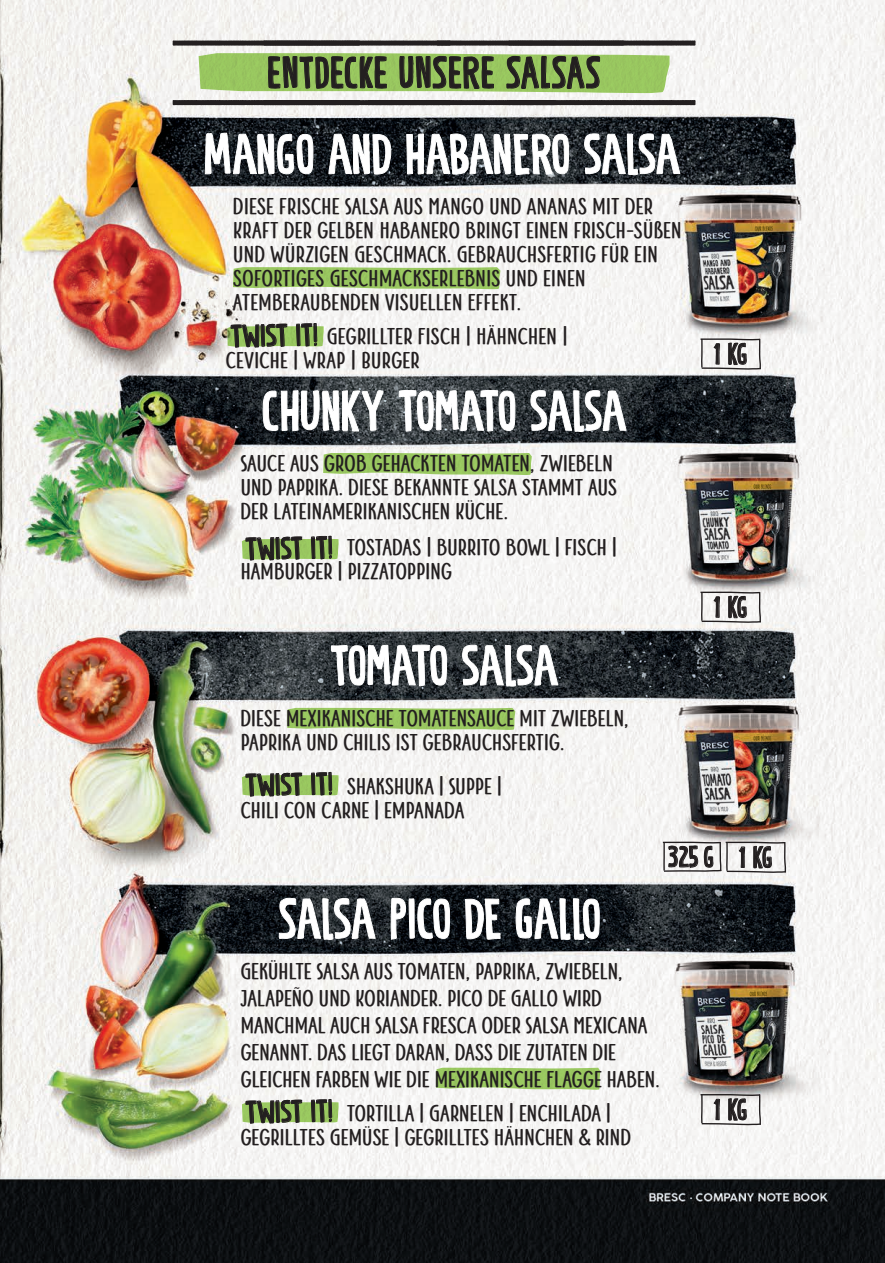
<style>
.page{position:relative;width:885px;height:1263px;background:#fff}
.page>*{position:absolute;margin:0;border:0;box-sizing:border-box;transform-origin:0 0}
.t1{font:57px "Power Breakfast";letter-spacing:-.025em;color:#fff}
.t2{font:45px "Power Breakfast";letter-spacing:.01em;color:#231f20}
.t3{font:31.35px "Power Breakfast";color:#231f20;scale:1.1 1}
.t4{font:30.3px "Power Breakfast";letter-spacing:-.06em;color:#231f20}
.t5{font:700 22.5px/24px "Photo Wall Sans";letter-spacing:-.01em;color:#231f20}
</style>
<div class="page">
<img style="left:0;top:0;width:884px;height:1263px">
<img style="left:661px;top:840px;width:126px;height:190px">
<img style="left:699px;top:590px;width:63px;height:190px">
<svg style="left:699px;top:1093px;width:63px;height:170px"></svg>
<img style="left:302px;top:708px;width:213px;height:22px">
<img style="left:436px;top:1068px;width:164px;height:22px">
<img style="left:242px;top:775px;width:96px;height:21px">
<img style="left:242px;top:1102px;width:3px;height:21px">
<svg style="left:331px;top:645px;width:116px;height:44px;background:#4f5357"></svg>
<svg style="left:462px;top:611px;width:96px;height:116px"></svg>
<svg style="left:390px;top:898px;width:60px;height:52px;background:#34383d"></svg>
<svg style="left:465px;top:892px;width:35px;height:48px;background:#363a3e"></svg>
<svg style="left:515px;top:898px;width:84px;height:82px"></svg>
<svg style="left:245px;top:650px;width:57px;height:147px"></svg>
<svg style="left:311px;top:772px;width:21px;height:23px"></svg>
<svg style="left:245px;top:865px;width:130px;height:259px"></svg>
<svg style="left:172px;top:23px;width:590px;height:537px"></svg>
<h2 class="t2" style="left:267px;top:47px;width:335px">ENTDECKE UNSERE SALSAS</h2>
<h1 class="t1" style="left:203px;top:121px;width:479px">MANGO AND HABANERO SALSA</h1>
<p class="t5" style="left:233px;top:193px;width:450px">DIESE FRISCHE SALSA AUS MANGO UND ANANAS MIT DER KRAFT DER GELBEN HABANERO BRINGT EINEN FRISCH-SÜßEN UND WÜRZIGEN GESCHMACK. GEBRAUCHSFERTIG FÜR EIN SOFORTIGES GESCHMACKSERLEBNIS UND EINEN ATEMBERAUBENDEN VISUELLEN EFFEKT.</p>
<p class="t5" style="left:225px;top:324px;width:343px;text-indent:101px">GEGRILLTER FISCH | HÄHNCHEN |<br>CEVICHE | WRAP | BURGER</p>
<h3 class="t3" style="left:230px;top:318px;width:91px;rotate:-1deg">TWIST IT!</h3>
<h1 class="t1" style="left:261px;top:378px;width:368px">CHUNKY TOMATO SALSA</h1>
<p class="t5" style="left:240px;top:451px;width:378px">SAUCE AUS GROB GEHACKTEN TOMATEN, ZWIEBELN<br>UND PAPRIKA. DIESE BEKANNTE SALSA STAMMT AUS<br>DER LATEINAMERIKANISCHEN KÜCHE.</p>
<h3 class="t3" style="left:245px;top:531px;width:91px;rotate:-1deg">TWIST IT!</h3>
<p class="t5" style="left:240px;top:534px;width:378px;text-indent:106px">TOSTADAS | BURRITO BOWL | FISCH |<br>HAMBURGER | PIZZATOPPING</p>
<h1 class="t1" style="left:330px;top:633px;width:231px">TOMATO SALSA</h1>
<p class="t5" style="left:240px;top:705px;width:390px">DIESE MEXIKANISCHE TOMATENSAUCE MIT ZWIEBELN,<br>PAPRIKA UND CHILIS IST GEBRAUCHSFERTIG.</p>
<h3 class="t3" style="left:245px;top:767px;width:91px;rotate:-1deg">TWIST IT!</h3>
<p class="t5" style="left:240px;top:774px;width:263px;text-indent:106px">SHAKSHUKA | SUPPE |<br>CHILI CON CARNE | EMPANADA</p>
<h3 class="t4" style="left:713px;top:336px;width:35px">1 KG</h3>
<h3 class="t4" style="left:713px;top:590px;width:35px">1 KG</h3>
<h3 class="t4" style="left:667px;top:839px;width:106px">325 G 1 KG</h3>
<h1 class="t1" style="left:277px;top:886px;width:325px">SALSA PICO DE GALLO</h1>
<p class="t5" style="left:240px;top:957px;width:421px;line-height:27px">GEKÜHLTE SALSA AUS TOMATEN, PAPRIKA, ZWIEBELN, JALAPEÑO UND KORIANDER. PICO DE GALLO WIRD MANCHMAL AUCH SALSA FRESCA ODER SALSA MEXICANA GENANNT. DAS LIEGT DARAN, DASS DIE ZUTATEN DIE GLEICHEN FARBEN WIE DIE MEXIKANISCHE FLAGGE HABEN.</p>
<h3 class="t3" style="left:245px;top:1094px;width:91px;rotate:-1deg">TWIST IT!</h3>
<p class="t5" style="left:240px;top:1100px;width:392px;text-indent:106px">TORTILLA | GARNELEN | ENCHILADA |<br>GEGRILLTES GEMÜSE | GEGRILLTES HÄHNCHEN &amp; RIND</p>
<h3 class="t4" style="left:713px;top:1092px;width:35px">1 KG</h3>
</div>
